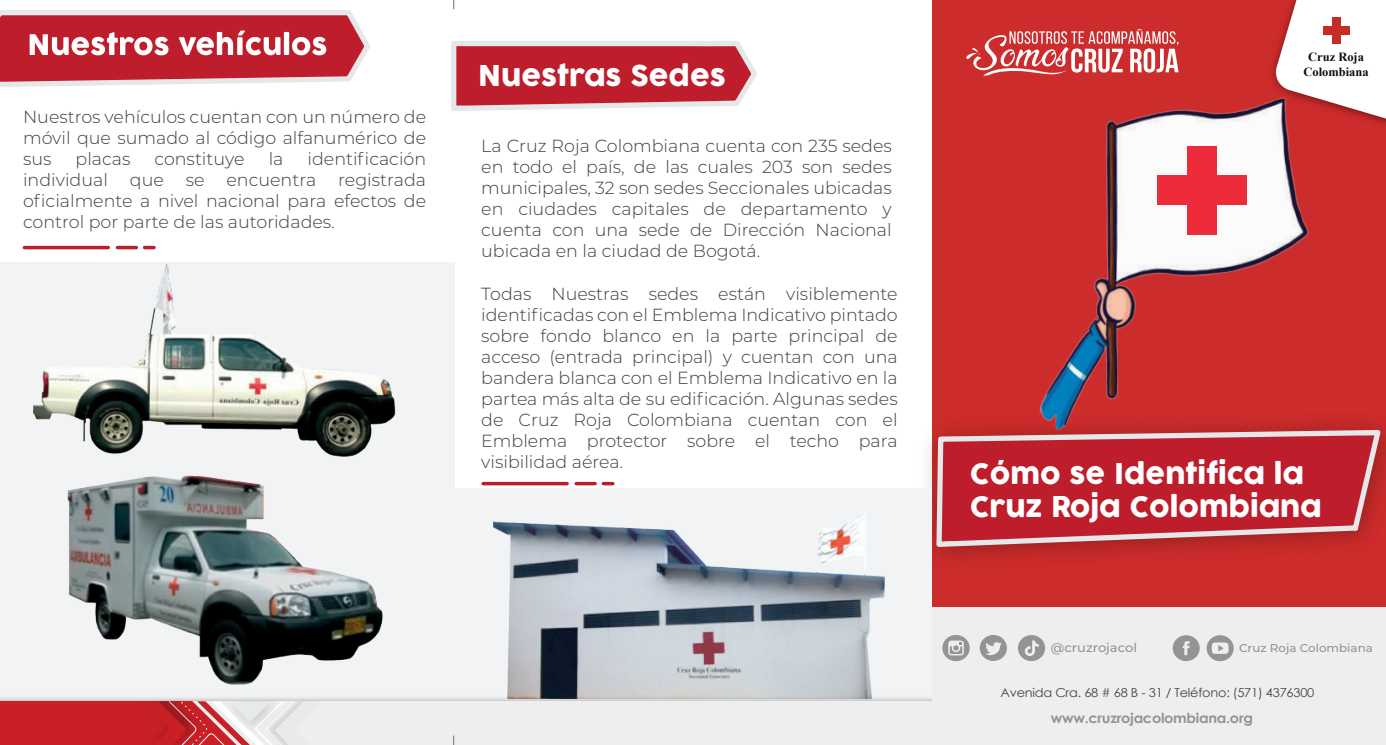
<style>
.page{position:relative;width:1386px;height:745px;background:#fff}
.page>*{position:absolute;margin:0;border:0;box-sizing:border-box;transform-origin:0 0}
.t1{font:28px/33.6px "COCOGOOSE";color:#fff}
.t2{font:300 17.5px/21px "Montserrat";color:#3e3e3f;text-align:justify}
.t3{font:700 13.83px "Century Gothic";letter-spacing:-.02em;color:#939595;scale:1.05 1}
.t4{font:700 12.42px/15px "Times New Roman";color:#0b0d11;text-align:center}
.t5{font:500 12.42px "Montserrat";color:#939595;scale:1.05 1}
.t6{font:12.25px "Century Gothic";letter-spacing:-.02em;color:#48454a;scale:1.05 1}
.t7{font:500 11.38px "Montserrat";color:#939595;scale:1.05 1}
</style>
<div class="page">
<div style="left:932px;top:0;width:454px;height:744px;background:#cc2c2b"></div>
<img style="left:1042px;top:0;width:344px;height:402px">
<div style="left:1187px;top:205px;width:30px;height:30px;background:#ee2b3b"></div>
<div style="left:1187px;top:175px;width:30px;height:30px;background:#ee2b3b"></div>
<div style="left:1187px;top:146px;width:30px;height:29px;background:#ee2b3b"></div>
<div style="left:1217px;top:175px;width:30px;height:30px;background:#ee2b3b"></div>
<div style="left:1157px;top:175px;width:30px;height:30px;background:#ee2b3b"></div>
<svg style="left:966px;top:29px;width:213px;height:47px"></svg>
<img style="left:928px;top:402px;width:458px;height:156px">
<svg style="left:936px;top:429px;width:445px;height:117px;fill:#be1d2c"></svg>
<svg style="left:0;top:10px;width:370px;height:77px"></svg>
<svg style="left:451px;top:41px;width:306px;height:70px;background:#c94e5a"></svg>
<div style="left:0;top:262px;width:454px;height:452px;background:#f2f3f4"></div>
<div style="left:454px;top:488px;width:478px;height:226px;background:#f2f3f4"></div>
<img style="left:33px;top:263px;width:243px;height:157px">
<img style="left:41px;top:353px;width:355px;height:332px">
<img style="left:493px;top:517px;width:392px;height:176px">
<hr style="left:24px;top:246px;width:84px;height:3px;background:#be1d2c">
<hr style="left:117px;top:246px;width:19px;height:3px;background:#be1d2c">
<svg style="left:145px;top:246px;width:9px;height:3px"></svg>
<svg style="left:483px;top:481px;width:84px;height:4px"></svg>
<svg style="left:576px;top:481px;width:19px;height:4px"></svg>
<svg style="left:603px;top:481px;width:10px;height:4px"></svg>
<img style="left:0;top:693px;width:932px;height:8px">
<div style="left:0;top:701px;width:932px;height:43px;background:#edeeed"></div>
<div style="left:932px;top:607px;width:454px;height:137px;background:#edeeed"></div>
<svg style="left:1173px;top:635px;width:27px;height:25px"></svg>
<svg style="left:980px;top:635px;width:27px;height:25px"></svg>
<svg style="left:942px;top:635px;width:28px;height:26px"></svg>
<svg style="left:1207px;top:635px;width:27px;height:25px"></svg>
<div style="left:1018px;top:634px;width:27px;height:26px;background:#939595;border-radius:50%"></div>
<svg style="left:1025px;top:640px;width:14px;height:15px"></svg>
<svg style="left:0;top:701px;width:455px;height:43px"></svg>
<p class="t2" style="left:23px;top:105px;width:405px">Nuestros vehículos cuentan con un número de móvil que sumado al código alfanumérico de sus</p>
<p class="t2" style="left:76px;top:147px;width:56px">placas</p>
<p class="t2" style="left:154px;top:147px;width:92px">constituye</p>
<p class="t2" style="left:269px;top:147px;width:16px">la</p>
<p class="t2" style="left:308px;top:147px;width:120px">identificación</p>
<p class="t2" style="left:23px;top:168px;width:86px">individual</p>
<p class="t2" style="left:130px;top:168px;width:35px">que</p>
<p class="t2" style="left:186px;top:168px;width:20px">se</p>
<p class="t2" style="left:227px;top:168px;width:91px">encuentra</p>
<p class="t2" style="left:23px;top:168px;width:405px;text-indent:315px">registrada oficialmente a nivel nacional para efectos de control por parte de las autoridades.</p>
<h1 class="t1" style="left:478px;top:59px;width:249px">Nuestras Sedes</h1>
<p class="t2" style="left:481px;top:134px;width:412px">La Cruz Roja Colombiana cuenta con 235 sedes en todo el país, de las cuales 203 son sedes municipales, 32 son sedes Seccionales ubicadas en ciudades capitales de departamento y cuenta con una sede de Dirección Nacional ubicada en la ciudad de Bogotá.</p>
<p class="t2" style="left:481px;top:282px;width:418px">Todas Nuestras sedes están visiblemente identificadas con el Emblema Indicativo pintado sobre fondo blanco en la parte principal de acceso (entrada principal) y cuentan con una bandera blanca con el Emblema Indicativo en la partea más alta de su edificación. Algunas sedes de Cruz Roja Colombiana cuentan con el Emblema protector sobre el techo para visibilidad aérea.</p>
<p class="t4" style="left:1304px;top:49px;width:67px">Cruz Roja<br>Colombiana</p>
<h1 class="t1" style="left:970px;top:456px;width:354px">Cómo se Identifica la<br>Cruz Roja Colombiana</h1>
<p class="t5" style="left:1051px;top:638px;width:83px">@cruzrojacol</p>
<p class="t7" style="left:1239px;top:639px;width:129px">Cruz Roja Colombiana</p>
<p class="t6" style="left:1001px;top:683px;width:300px">Avenida Cra. 68 # 68 B - 31 / Teléfono: (571) 4376300</p>
<p class="t3" style="left:1051px;top:707px;width:194px">www.cruzrojacolombiana.org</p>
</div>
